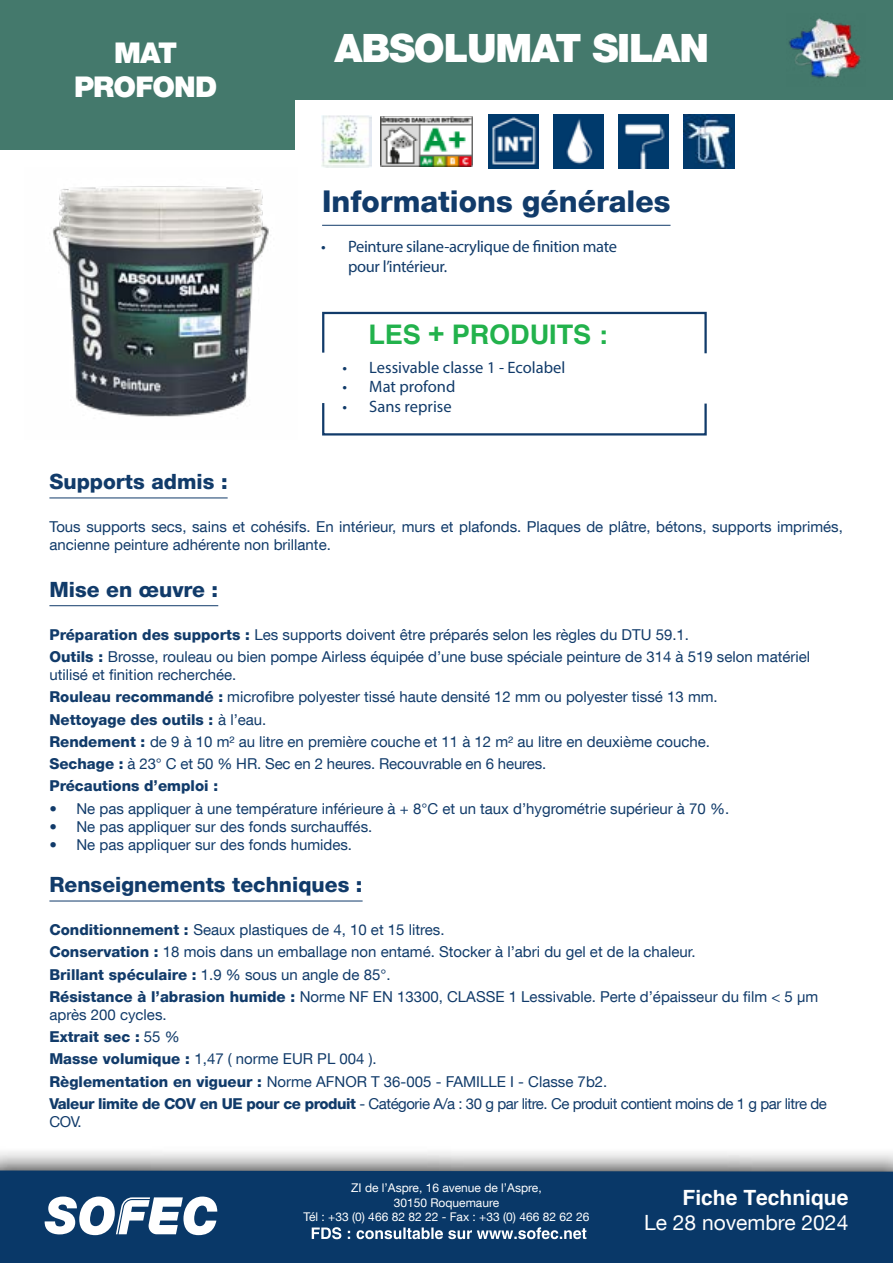
<style>
.page{position:relative;width:893px;height:1263px;background:#fff}
.page>*{position:absolute;margin:0;border:0;box-sizing:border-box;transform-origin:0 0}
.t1{font:900 39px "Helvetica Neue LT Com";letter-spacing:-.03em;color:#fff}
.t2{font:800 30px "Helvetica Neue LT Com";color:#113b6a}
.t3{font:900 28.5px/34.2px "Helvetica Neue LT Com";letter-spacing:-.03em;color:#fff;text-align:center}
.t4{font:700 27px "Helvetica";color:#22b24c}
.t5{font:800 21px "Helvetica Neue LT Com";color:#113b6a}
.t6{font:21px "Helvetica Neue LT Com";color:#fff}
.t7{font:700 21px "Helvetica";color:#fff}
.t8{font:16.5px/19.8px "Myriad Pro";letter-spacing:-.015em;color:#113b6a}
.t9{font:15px/22.2px "Helvetica Neue LT Com";color:#113b6a}
.t10{font:12px/14.4px "Helvetica Neue LT Com";color:#fff;text-align:center}
.s1{font-weight:800}
</style>
<div class="page">
<svg style="left:322px;top:311px;width:385px;height:43px"></svg>
<svg style="left:322px;top:403px;width:385px;height:33px"></svg>
<img style="left:52px;top:186px;width:217px;height:231px">
<div style="left:0;top:0;width:893px;height:100px;background:#44796c"></div>
<div style="left:0;top:0;width:295px;height:150px;background:#44796c"></div>
<svg style="left:0;top:1151px;width:893px;height:19px"></svg>
<div style="left:0;top:1170px;width:893px;height:93px;background:#093868"></div>
<hr style="left:49px;top:498px;width:179px;height:1px;background:#113b6a">
<hr style="left:49px;top:605px;width:169px;height:1px;background:#113b6a">
<hr style="left:49px;top:901px;width:314px;height:1px;background:#113b6a">
<hr style="left:322px;top:225px;width:348px;height:1px;background:#113b6a">
<svg style="left:44px;top:1196px;width:173px;height:39px"></svg>
<img style="left:488px;top:115px;width:50px;height:53px">
<img style="left:553px;top:115px;width:51px;height:53px">
<img style="left:380px;top:116px;width:92px;height:50px">
<img style="left:619px;top:115px;width:50px;height:53px">
<img style="left:684px;top:115px;width:50px;height:53px">
<img style="left:321px;top:115px;width:50px;height:53px">
<img style="left:789px;top:18px;width:72px;height:61px">
<svg style="left:312px;top:1227px;width:274px;height:12px"></svg>
<h3 class="t3" style="left:74px;top:35px;width:145px">MAT<br>PROFOND</h3>
<h1 class="t1" style="left:334px;top:25px;width:376px">ABSOLUMAT SILAN</h1>
<h2 class="t2" style="left:322px;top:183px;width:350px">Informations générales</h2>
<p class="t8" style="left:348px;top:236px;width:270px;text-indent:-27px">• Peinture silane-acrylique de finition mate pour l’intérieur.</p>
<h3 class="t4" style="left:368px;top:318px;width:241px">LES + PRODUITS :</h3>
<p class="t8" style="left:342px;top:357px;width:225px">• Lessivable classe 1 - Ecolabel</p>
<p class="t8" style="left:342px;top:377px;width:115px">• Mat profond</p>
<p class="t8" style="left:342px;top:396px;width:111px">• Sans reprise</p>
<h3 class="t5" style="left:49px;top:469px;width:180px">Supports admis :</h3>
<p class="t9" style="left:49px;top:517px;width:795px;line-height:18px">Tous supports secs, sains et cohésifs. En intérieur, murs et plafonds. Plaques de plâtre, bétons, supports imprimés, ancienne peinture adhérente non brillante.</p>
<h3 class="t5" style="left:49px;top:577px;width:170px">Mise en œuvre :</h3>
<p class="t9" style="left:49px;top:623px;width:762px"><span class="s1">Préparation des supports :</span> Les supports doivent être préparés selon les règles du DTU 59.1.<br><span class="s1">Outils :</span> Brosse, rouleau ou bien pompe Airless équipée d’une buse spéciale peinture de 314 à 519 selon matériel</p>
<p class="t9" style="left:49px;top:663px;width:670px">utilisé et finition recherchée.<br><span class="s1">Rouleau recommandé :</span> microfibre polyester tissé haute densité 12 mm ou polyester tissé 13 mm.<br><span class="s1">Nettoyage des outils :</span> à l’eau.<br><span class="s1">Rendement :</span> de 9 à 10 m² au litre en première couche et 11 à 12 m² au litre en deuxième couche.<br><span class="s1">Sechage :</span> à 23° C et 50 % HR. Sec en 2 heures. Recouvrable en 6 heures.<br><span class="s1">Précautions d’emploi :</span></p>
<p class="t9" style="left:49px;top:797px;width:681px">• Ne pas appliquer à une température inférieure à + 8°C et un taux d’hygrométrie supérieur à 70 %.</p>
<p class="t9" style="left:49px;top:815px;width:324px">• Ne pas appliquer sur des fonds surchauffés.</p>
<p class="t9" style="left:49px;top:833px;width:304px">• Ne pas appliquer sur des fonds humides.</p>
<h3 class="t5" style="left:49px;top:872px;width:315px">Renseignements techniques :</h3>
<p class="t9" style="left:49px;top:918px;width:770px"><span class="s1">Conditionnement :</span> Seaux plastiques de 4, 10 et 15 litres.<br><span class="s1">Conservation :</span> 18 mois dans un emballage non entamé. Stocker à l’abri du gel et de la chaleur.<br><span class="s1">Brillant spéculaire :</span> 1.9 % sous un angle de 85°.<br><span class="s1">Résistance à l’abrasion humide :</span> Norme NF EN 13300, CLASSE 1 Lessivable. Perte d’épaisseur du film &lt; 5 μm</p>
<p class="t9" style="left:49px;top:1003px;width:779px">après 200 cycles.<br><span class="s1">Extrait sec :</span> 55 %<br><span class="s1">Masse volumique :</span> 1,47 ( norme EUR PL 004 ).<br><span class="s1">Règlementation en vigueur :</span> Norme AFNOR T 36-005 - FAMILLE I - Classe 7b2.<br><span class="s1">Valeur limite de COV en UE pour ce produit</span> - Catégorie A/a : 30 g par litre. Ce produit contient moins de 1 g par litre de</p>
<p class="t9" style="left:49px;top:1110px;width:34px">COV.</p>
<p class="t10" style="left:304px;top:1180px;width:287px">ZI de l’Aspre, 16 avenue de l’Aspre,<br>30150 Roquemaure<br>Tél : +33 (0) 466 82 82 22 - Fax : +33 (0) 466 82 62 26</p>
<h3 class="t7" style="left:683px;top:1184px;width:167px">Fiche Technique</h3>
<h3 class="t6" style="left:644px;top:1210px;width:206px">Le 28 novembre 2024</h3>
</div>
